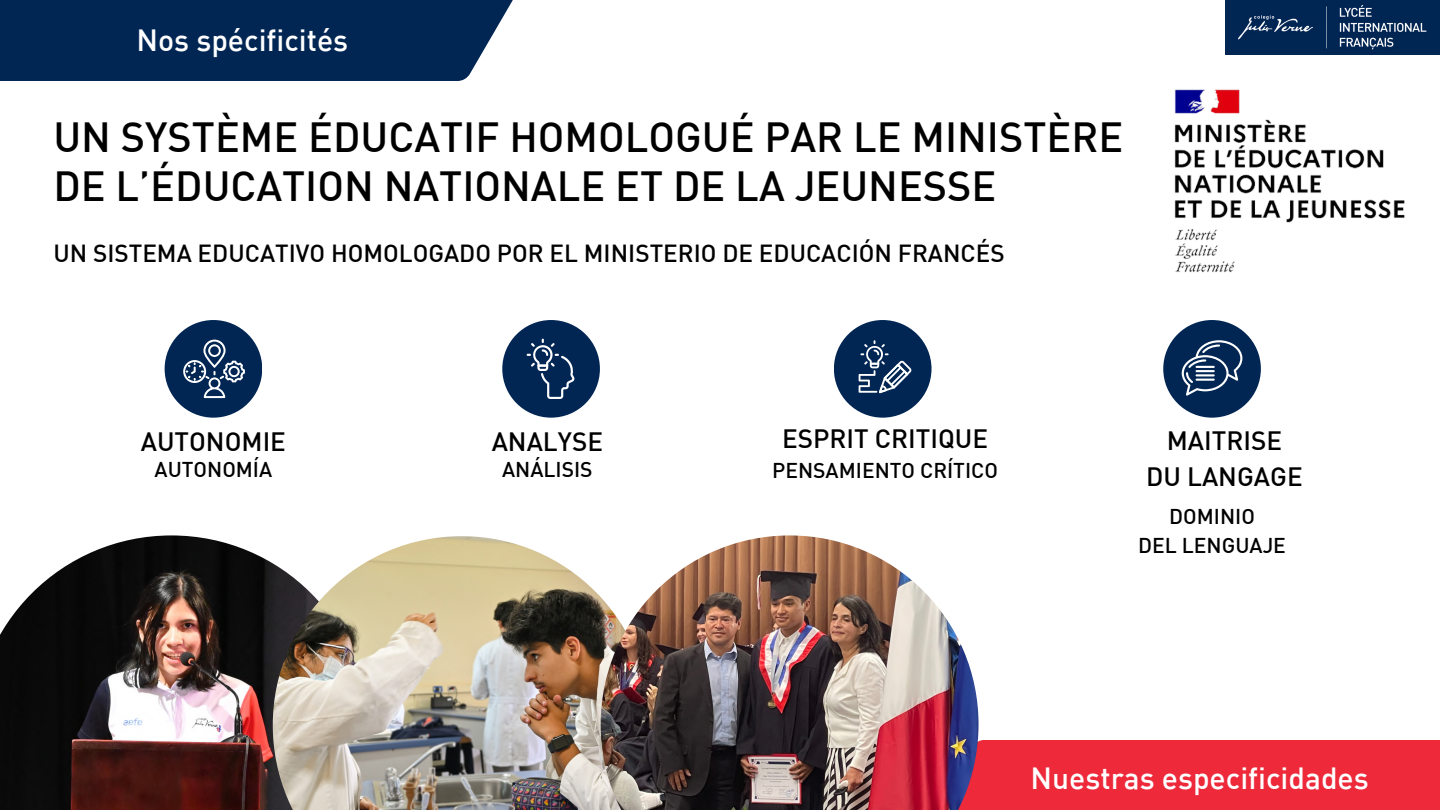
<style>
.page{position:relative;width:1440px;height:810px;background:#fff}
.page>*{position:absolute;margin:0;border:0;box-sizing:border-box;transform-origin:0 0}
.t1{font:500 41.2px/49.5px "DIN";color:#000}
.t2{font:500 30px "DIN";color:#fff}
.t3{font:500 26px/36px "DIN";color:#000;text-align:center}
.t4{font:500 24.2px "DIN";color:#000}
.t5{font:500 21px "DIN";color:#000}
</style>
<div class="page">
<div style="left:923px;top:740px;width:517px;height:70px;background:#ed293a"></div>
<div style="left:0;top:0;width:532px;height:81px;background:#012654"></div>
<img style="left:0;top:535px;width:273px;height:275px">
<img style="left:1174px;top:89px;width:231px;height:184px">
<div style="left:165px;top:320px;width:97px;height:98px;background:#012654;border-radius:50%"></div>
<div style="left:502px;top:320px;width:98px;height:98px;background:#012654;border-radius:50%"></div>
<div style="left:834px;top:320px;width:98px;height:98px;background:#012654;border-radius:50%"></div>
<div style="left:1163px;top:320px;width:98px;height:98px;background:#012654;border-radius:50%"></div>
<svg style="left:183px;top:340px;width:62px;height:58px"></svg>
<svg style="left:527px;top:339px;width:47px;height:60px"></svg>
<svg style="left:859px;top:340px;width:52px;height:53px"></svg>
<svg style="left:1182px;top:340px;width:60px;height:56px"></svg>
<img style="left:273px;top:536px;width:328px;height:274px">
<img style="left:601px;top:535px;width:378px;height:275px">
<img style="left:1225px;top:0;width:215px;height:55px">
<h2 class="t2" style="left:136px;top:21px;width:213px">Nos spécificités</h2>
<p class="t1" style="left:53px;top:110px;width:1071px">UN SYSTÈME ÉDUCATIF HOMOLOGUÉ PAR LE MINISTÈRE<br>DE L’ÉDUCATION NATIONALE ET DE LA JEUNESSE</p>
<h3 class="t4" style="left:53px;top:238px;width:953px">UN SISTEMA EDUCATIVO HOMOLOGADO POR EL MINISTERIO DE EDUCACIÓN FRANCÉS</h3>
<h3 class="t3" style="left:141px;top:422px;width:147px">AUTONOMIE</h3>
<p class="t3" style="left:492px;top:423px;width:113px">ANALYSE</p>
<p class="t3" style="left:782px;top:419px;width:208px">ESPRIT CRITIQUE</p>
<p class="t5" style="left:155px;top:456px;width:119px">AUTONOMÍA</p>
<h3 class="t5" style="left:502px;top:456px;width:92px">ANÁLISIS</h3>
<p class="t5" style="left:772px;top:457px;width:227px">PENSAMIENTO CRÍTICO</p>
<h1 class="t3" style="left:1146px;top:422px;width:158px">MAITRISE<br>DU LANGAGE</h1>
<h3 class="t5" style="left:1169px;top:503px;width:87px">DOMINIO</h3>
<p class="t5" style="left:1138px;top:532px;width:149px">DEL LENGUAJE</p>
<p class="t2" style="left:1031px;top:759px;width:340px">Nuestras especificidades</p>
</div>
